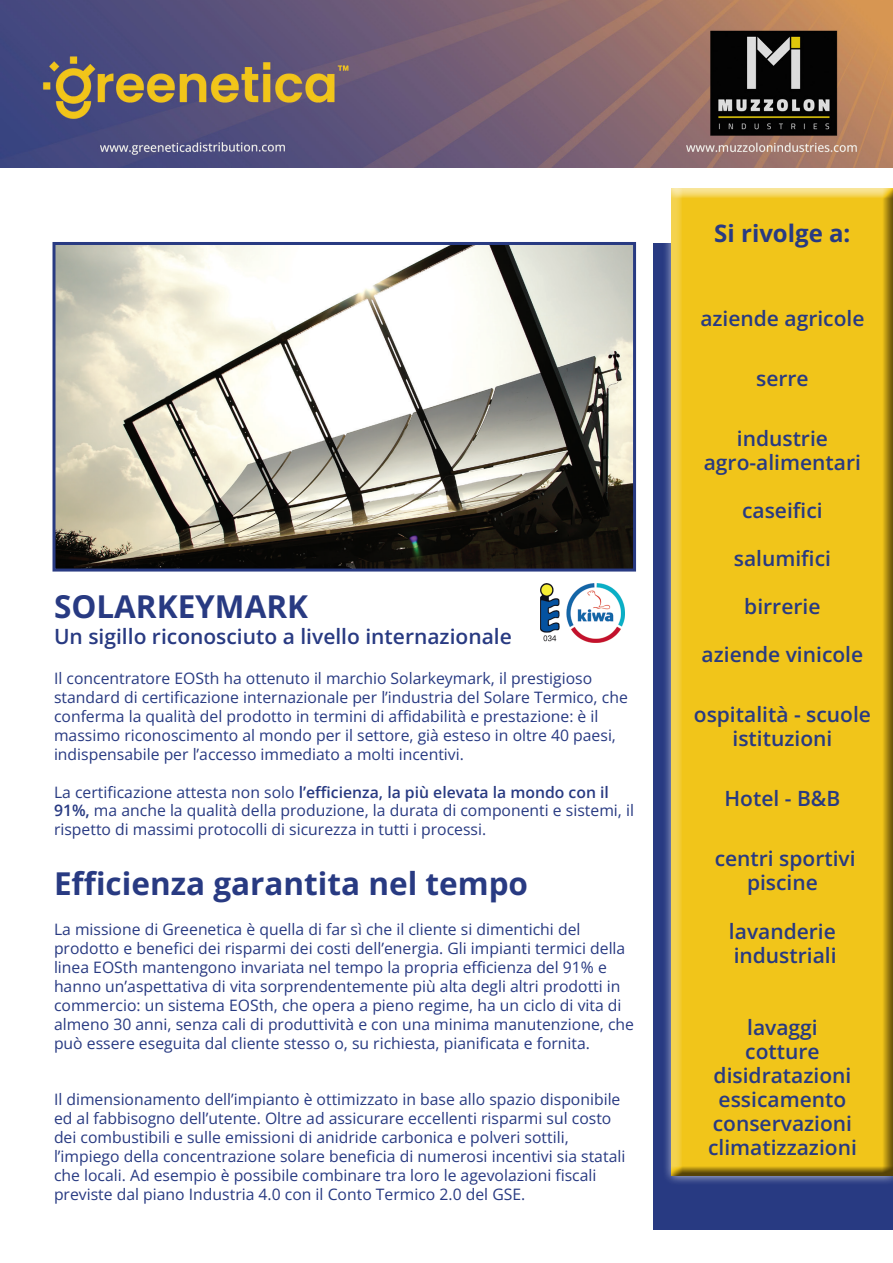
<style>
.page{position:relative;width:893px;height:1263px;background:#fff}
.page>*{position:absolute;margin:0;border:0;box-sizing:border-box;transform-origin:0 0}
.t1{font:700 31.5px "Open Sans";color:#283a82}
.t2{font:700 24px "Open Sans";color:#283a82}
.t3{font:600 21px/24px "Open Sans";color:#283a82;text-align:center}
.t4{font:15.75px/18.9px "Open Sans";color:#283a82}
.s1{font-weight:600}
</style>
<div class="page">
<img style="left:0;top:0;width:893px;height:167px">
<div style="left:653px;top:243px;width:240px;height:987px;background:#283a82"></div>
<div style="left:662px;top:179px;width:231px;height:1006px;background:#fff;opacity:.75"></div>
<div style="left:669px;top:188px;width:224px;height:988px;background:#231f20;opacity:.75"></div>
<img style="left:540px;top:584px;width:84px;height:58px">
<img style="left:56px;top:246px;width:576px;height:321px">
<div style="left:52px;top:242px;width:584px;height:329px;border:3px solid #283a82"></div>
<p class="t1" style="left:54px;top:585px;width:256px">SOLARKEYMARK</p>
<p class="t3" style="left:54px;top:623px;width:459px">Un sigillo riconosciuto a livello internazionale</p>
<p class="t4" style="left:54px;top:669px;width:575px">Il concentratore EOSth ha ottenuto il marchio Solarkeymark, il prestigioso standard di certificazione internazionale per l’industria del Solare Termico, che conferma la qualità del prodotto in termini di affidabilità e prestazione: è il massimo riconoscimento al mondo per il settore, già esteso in oltre 40 paesi, indispensabile per l’accesso immediato a molti incentivi.</p>
<p class="t4" style="left:54px;top:782px;width:581px">La certificazione attesta non solo <span class="s1">l’efficienza, la più elevata la mondo con il<br>91%,</span> ma anche la qualità della produzione, la durata di componenti e sistemi, il rispetto di massimi protocolli di sicurezza in tutti i processi.</p>
<p class="t1" style="left:54px;top:862px;width:476px">Efficienza garantita nel tempo</p>
<p class="t4" style="left:54px;top:920px;width:582px">La missione di Greenetica è quella di far sì che il cliente si dimentichi del prodotto e benefici dei risparmi dei costi dell’energia. Gli impianti termici della linea EOSth mantengono invariata nel tempo la propria efficienza del 91% e hanno un’aspettativa di vita sorprendentemente più alta degli altri prodotti in commercio: un sistema EOSth, che opera a pieno regime, ha un ciclo di vita di almeno 30 anni, senza cali di produttività e con una minima manutenzione, che può essere eseguita dal cliente stesso o, su richiesta, pianificata e fornita.</p>
<p class="t4" style="left:54px;top:1090px;width:573px">Il dimensionamento dell’impianto è ottimizzato in base allo spazio disponibile ed al fabbisogno dell’utente. Oltre ad assicurare eccellenti risparmi sul costo dei combustibili e sulle emissioni di anidride carbonica e polveri sottili, l’impiego della concentrazione solare beneficia di numerosi incentivi sia statali che locali. Ad esempio è possibile combinare tra loro le agevolazioni fiscali previste dal piano Industria 4.0 con il Conto Termico 2.0 del GSE.</p>
<h2 class="t2" style="left:714px;top:217px;width:138px">Si rivolge a:</h2>
<h3 class="t3" style="left:700px;top:306px;width:166px">aziende agricole</h3>
<h3 class="t3" style="left:756px;top:366px;width:54px">serre</h3>
<h3 class="t3" style="left:704px;top:426px;width:159px">industrie agro-alimentari</h3>
<h3 class="t3" style="left:742px;top:498px;width:82px">caseifici</h3>
<h3 class="t3" style="left:734px;top:546px;width:99px">salumifici</h3>
<h3 class="t3" style="left:744px;top:594px;width:78px">birrerie</h3>
<h3 class="t3" style="left:702px;top:642px;width:163px">aziende vinicole</h3>
<h3 class="t3" style="left:694px;top:702px;width:179px">ospitalità - scuole istituzioni</h3>
<h3 class="t3" style="left:724px;top:786px;width:117px">Hotel - B&amp;B</h3>
<h3 class="t3" style="left:715px;top:846px;width:143px">centri sportivi piscine</h3>
<h3 class="t3" style="left:729px;top:918px;width:109px;text-align:left">lavanderie industriali</h3>
<h3 class="t3" style="left:708px;top:1014px;width:150px">lavaggi cotture disidratazioni essicamento conservazioni climatizzazioni</h3>
</div>
